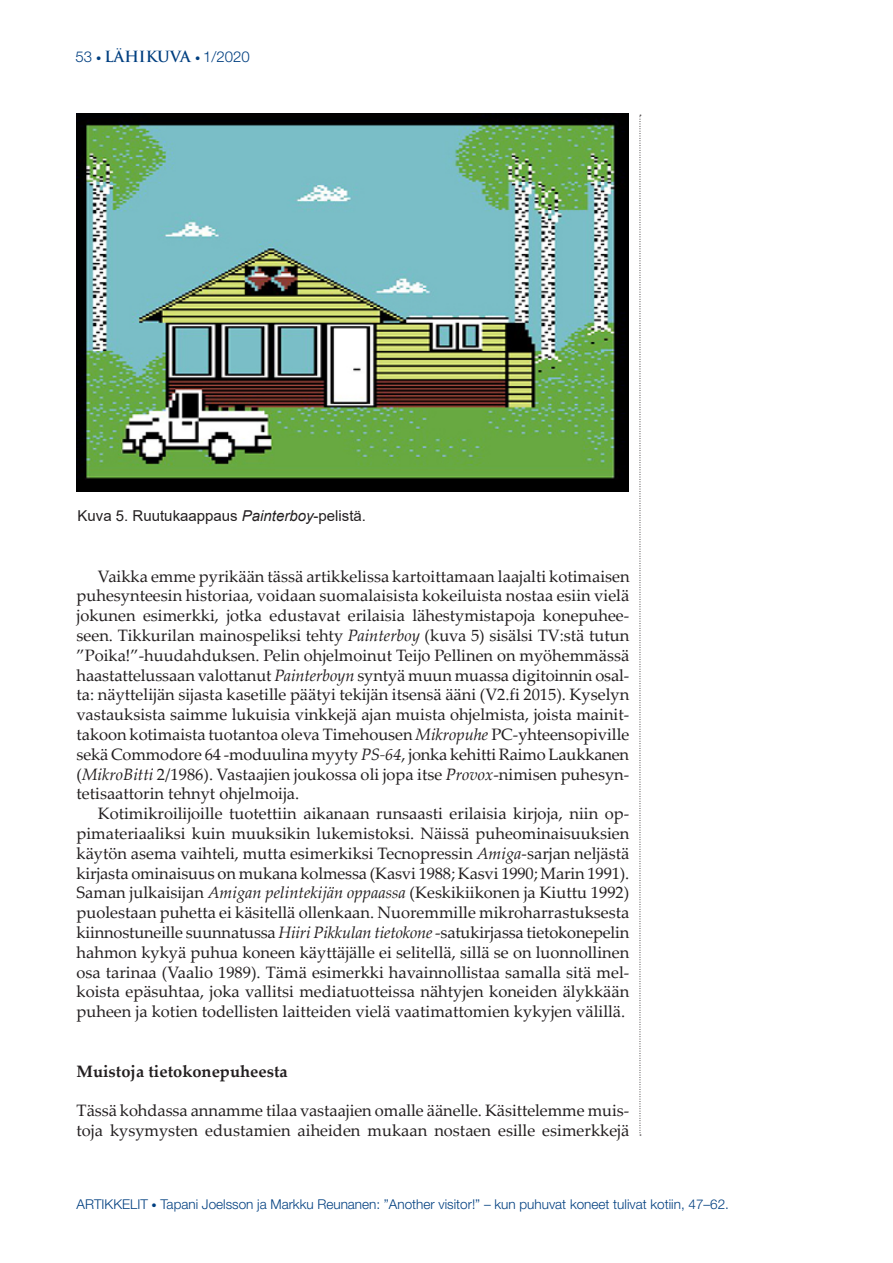
<style>
.page{position:relative;width:893px;height:1263px;background:#fff}
.page>*{position:absolute;margin:0;border:0;box-sizing:border-box;transform-origin:0 0}
.Artikkelit_leipis{font:16.5px/19.8px "Palatino Linotype";color:#231f20;text-align:justify}
.Artikkelit_leipis_1{font:16.5px/19.8px "Palatino Linotype";letter-spacing:-.005em;color:#231f20}
.Artikkeli_väliotsikk{font:700 16.5px "Palatino Linotype";color:#231f20}
.Kuvateksti{font:15px "Arial";color:#231f20}
.t1{font:300 15px "Helvetica Neue";color:#003f80}
.t2{font:300 13.5px "Helvetica Neue";color:#003f80}
.s1{font-size:10.5px}
.s2{font-family:"Trajan Pro";font-weight:700}
.s3{font-style:italic}
</style>
<div class="page">
<svg style="left:640px;top:115px;width:1px;height:1021px"></svg>
<img style="left:77px;top:114px;width:552px;height:378px">
<p class="t1" style="left:75px;top:47px;width:176px">53 <span class="s1">•</span> <span class="s2">LÄHIKUVA</span> <span class="s1">•</span> 1/2020</p>
<p class="Kuvateksti" style="left:78px;top:505px;width:290px">Kuva 5. Ruutukaappaus <span class="s3">Painterboy</span>-pelistä.</p>
<p class="Artikkelit_leipis" style="left:77px;top:565px;width:555px;text-indent:21px">Vaikka emme pyrikään tässä artikkelissa kartoittamaan laajalti kotimaisen puhesynteesin historiaa, voidaan suomalaisista kokeiluista nostaa esiin vielä jokunen esimerkki, jotka edustavat erilaisia lähestymistapoja konepuhee&shy;seen. Tikkurilan mainospeliksi tehty <span class="s3">Painterboy</span> (kuva 5) sisälsi TV:stä tutun ”Poika!”-huudahduksen. Pelin ohjelmoinut Teijo Pellinen on myöhemmässä haastattelussaan valottanut <span class="s3">Painterboyn</span> syntyä muun muassa digitoinnin osal&shy;ta: näyttelijän sijasta kasetille päätyi tekijän itsensä ääni (V2.fi 2015). Kyselyn vastauksista saimme lukuisia vinkkejä ajan muista ohjelmista, joista mainit&shy;takoon kotimaista tuotantoa oleva Timehousen <span class="s3">Mikropuhe</span> PC-yhteensopiville sekä Commodore 64 -moduulina myyty <span class="s3">PS-64</span>, jonka kehitti Raimo Laukkanen (<span class="s3">MikroBitti</span> 2/1986). Vastaajien joukossa oli jopa itse <span class="s3">Provox</span>-nimisen puhesyn&shy;tetisaattorin tehnyt ohjelmoija.</p>
<p class="Artikkelit_leipis" style="left:77px;top:803px;width:554px;text-indent:21px">Kotimikroilijoille tuotettiin aikanaan runsaasti erilaisia kirjoja, niin op&shy;pimateriaaliksi kuin muuksikin lukemistoksi. Näissä puheominaisuuksien käytön asema vaihteli, mutta esimerkiksi Tecnopressin <span class="s3">Amiga</span>-sarjan neljästä kirjasta ominaisuus on mukana kolmessa (Kasvi 1988; Kasvi 1990; Marin 1991).<br>Saman julkaisijan <span class="s3">Amigan pelintekijän oppaassa</span> (Keskikiikonen ja Kiuttu 1992) puolestaan puhetta ei käsitellä ollenkaan. Nuoremmille mikroharrastuksesta kiinnostuneille suunnatussa <span class="s3">Hiiri Pikkulan tietokone</span> -satukirjassa tietokonepelin hahmon kykyä puhua koneen käyttäjälle ei selitellä, sillä se on luonnollinen osa tarinaa (Vaalio 1989). Tämä esimerkki havainnollistaa samalla sitä mel&shy;koista epäsuhtaa, joka vallitsi mediatuotteissa nähtyjen koneiden älykkään puheen ja kotien todellisten laitteiden vielä vaatimattomien kykyjen välillä.</p>
<p class="Artikkeli_väliotsikk" style="left:77px;top:1059px;width:213px">Muistoja tietokonepuheesta</p>
<p class="Artikkelit_leipis_1" style="left:77px;top:1100px;width:554px">Tässä kohdassa annamme tilaa vastaajien omalle äänelle. Käsittelemme muis&shy;toja kysymysten edustamien aiheiden mukaan nostaen esille esimerkkejä</p>
<p class="t2" style="left:77px;top:1196px;width:654px">ARTIKKELIT <span class="s1">•</span> Tapani Joelsson ja Markku Reunanen: ”Another visitor!” – kun puhuvat koneet tulivat kotiin, 47–62.</p>
</div>
